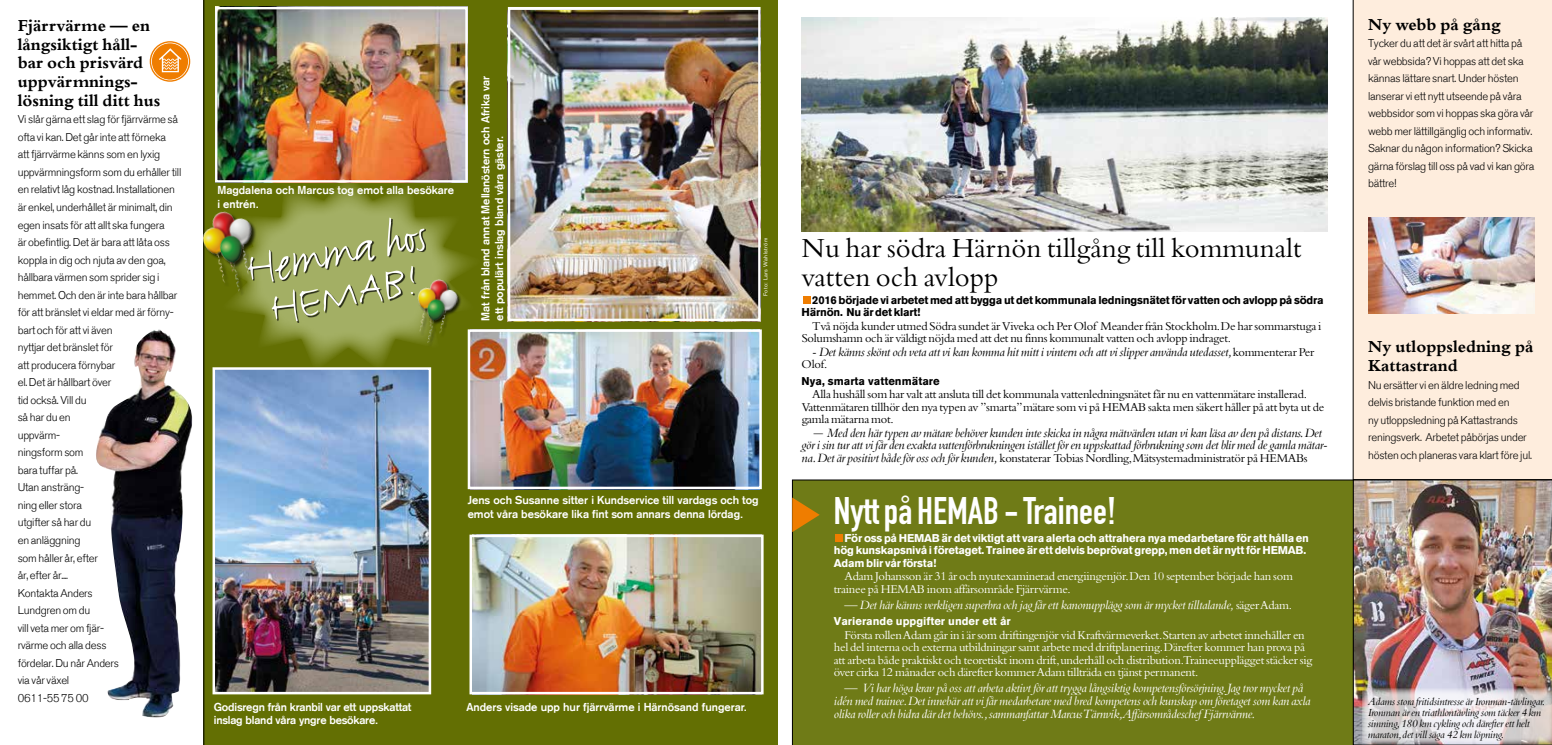
<style>
.page{position:relative;width:1552px;height:745px;background:#fff}
.page>*{position:absolute;margin:0;border:0;box-sizing:border-box;transform-origin:0 0}
.t1{font:51px "Justlefthand";color:#fff}
.t2{font:37.5px "DIN Engschrift";color:#fff}
.t3{font:28.75px/28.8px "Bembo Std";color:#000}
.t4{font:700 17.5px/18.8px "Bembo";color:#000}
.t5{font:italic 13.12px/12.5px "Bembo";letter-spacing:-.02em;color:#fff}
.t6{font:italic 13.12px/12.5px "Bembo";letter-spacing:-.02em;color:#000;text-align:center}
.t7{font:12.5px/12.5px "Bembo Std";letter-spacing:-.02em;color:#000}
.t8{font:12.5px/12.5px "Bembo Std";letter-spacing:-.02em;color:#fff}
.t9{font:300 11.25px/17.5px "Akzidenz Grotesk BE";letter-spacing:-.02em;color:#000}
.t10{font:700 11.25px/13.8px "Akzidenz Grotesk";color:#fff}
.t11{font:700 11.25px/12.5px "Akzidenz Grotesk BE";letter-spacing:-.02em;color:#fff}
.t12{font:italic 11.25px/11.2px "Bembo";letter-spacing:-.02em;color:#000}
.t13{font:700 11.25px/12.5px "Akzidenz Grotesk BE";letter-spacing:-.02em;color:#000}
.t14{font:700 11.25px "Akzidenz Grotesk BE";color:#fff}
.t15{font:700 11.25px "Akzidenz Grotesk BE";color:#000}
.t16{font:5.62px "Akzidenz Grotesk BE";letter-spacing:.06em;color:#fff}
.s1{font-family:"Bembo Std";font-style:normal;font-size:12.5px}
.s2{font-family:"Bembo";font-style:italic;font-size:13.12px}
</style>
<div class="page">
<div style="left:204px;top:0;width:574px;height:744px;background:#636f03"></div>
<svg style="left:212px;top:182px;width:259px;height:190px"></svg>
<div style="left:1353px;top:0;width:199px;height:479px;background:#feeddd"></div>
<img style="left:96px;top:329px;width:96px;height:388px">
<div style="left:792px;top:479px;width:561px;height:265px;background:#6f7b17"></div>
<svg style="left:792px;top:497px;width:28px;height:34px"></svg>
<img style="left:218px;top:10px;width:247px;height:169px">
<div style="left:215px;top:7px;width:253px;height:175px;border:2px solid #fff"></div>
<img style="left:471px;top:332px;width:288px;height:154px">
<div style="left:468px;top:329px;width:294px;height:160px;border:2px solid #fff"></div>
<img style="left:216px;top:370px;width:212px;height:321px">
<div style="left:213px;top:367px;width:218px;height:327px;border:2px solid #fff"></div>
<div style="left:249px;top:218px;width:177px;height:104px;background:#000;opacity:.75"></div>
<hr style="left:204px;top:0;width:1px;height:744px;background:#000">
<svg style="left:150px;top:41px;width:40px;height:41px"></svg>
<div style="left:803px;top:296px;width:8px;height:8px;background:#ef7d00"></div>
<img style="left:802px;top:18px;width:526px;height:213px">
<div style="left:835px;top:534px;width:8px;height:7px;background:#ef7d00"></div>
<img style="left:1353px;top:479px;width:199px;height:265px">
<svg style="left:1362px;top:688px;width:190px;height:56px"></svg>
<img style="left:1368px;top:217px;width:167px;height:96px">
<img style="left:511px;top:10px;width:247px;height:308px">
<div style="left:508px;top:7px;width:253px;height:314px;border:2px solid #fff"></div>
<img style="left:472px;top:537px;width:289px;height:154px">
<div style="left:469px;top:534px;width:295px;height:160px;border:2px solid #fff"></div>
<img style="left:203px;top:203px;width:65px;height:97px">
<img style="left:406px;top:273px;width:57px;height:77px">
<h3 class="t4" style="left:18px;top:15px;width:144px">Fjärrvärme — en långsiktigt håll&shy;bar och prisvärd uppvärmnings&shy;lösning till ditt hus</h3>
<p class="t9" style="left:18px;top:111px;width:165px">Vi slår gärna ett slag för fjärrvärme så ofta vi kan. Det går inte att förneka<br>att fjärrvärme känns som en lyxig uppvärmningsform som du erhåller till en relativt låg kostnad. Installationen är enkel, underhållet är minimalt, din egen insats för att allt ska fungera<br>är obefintlig. Det är bara att låta oss koppla in dig och njuta av den goa, hållbara värmen som sprider sig i hemmet. Och den är inte bara hållbar för att bränslet vi eldar med är förny&shy;bart och för att vi även<br>nyttjar det bränslet för<br>att producera förnybar<br>el. Det är hållbart över<br>tid också. Vill du<br>så har du en<br>uppvärm-<br>ningsform som<br>bara tuffar på.<br>Utan ansträng-<br>ning eller stora<br>utgifter så har du<br>en anläggning<br>som håller år, efter<br>år, efter år....<br>Kontakta Anders<br>Lundgren om du<br>vill veta mer om fjär-<br>rvärme och alla dess<br>fördelar. Du når Anders<br>via vår växel<br>0611-55 75 00</p>
<p class="t10" style="left:217px;top:183px;width:238px">Magdalena och Marcus tog emot alla besökare i entrén.</p>
<h1 class="t1" style="left:241px;top:241px;width:184px;rotate:-11deg">Hemma hos</h1>
<h1 class="t1" style="left:265px;top:280px;width:152px;rotate:-11deg">HEMAB!</h1>
<p class="t10" style="left:478px;top:320px;width:246px;rotate:-90deg">Mat från bland annat Mellanöstern och Afrika var ett populärt inslag bland våra gäster.</p>
<p class="t16" style="left:762px;top:296px;width:60px;rotate:-90deg">Foto: Lars Wahlström</p>
<p class="t10" style="left:468px;top:493px;width:293px">Jens och Susanne sitter i Kundservice till vardags och tog emot våra besökare lika fint som annars denna lördag.</p>
<p class="t10" style="left:214px;top:699px;width:199px">Godisregn från kranbil var ett uppskattat inslag bland våra yngre besökare.</p>
<p class="t10" style="left:466px;top:700px;width:282px">Anders visade upp hur fjärrvärme i Härnösand fungerar.</p>
<h3 class="t3" style="left:802px;top:233px;width:501px">Nu har södra Härnön tillgång till kommunalt vatten och avlopp</h3>
<p class="t13" style="left:802px;top:293px;width:524px;text-indent:11px">2016 började vi arbetet med att bygga ut det kommunala ledningsnätet för vatten och avlopp på södra<br>Härnön. Nu är det klart!</p>
<p class="t7" style="left:802px;top:319px;width:521px;text-indent:11px">Två nöjda kunder utmed Södra sundet är Viveka och Per Olof Meander från Stockholm.De har sommarstuga i<br>Solumshamn och är väldigt nöjda med att det nu finns kommunalt vatten och avlopp indraget.</p>
<p class="t6" style="left:812px;top:345px;width:504px">- Det känns skönt och veta att vi kan komma hit mitt i vintern och att vi slipper använda utedasset,<span class="s1">kommenterar Per</span></p>
<p class="t7" style="left:802px;top:357px;width:27px">Olof.</p>
<p class="t15" style="left:802px;top:374px;width:140px">Nya, smarta vattenmätare</p>
<p class="t7" style="left:802px;top:387px;width:524px;text-indent:11px">Alla hushåll som har valt att ansluta till det kommunala vattenledningsnätet får nu en vattenmätare installerad.<br>Vattenmätaren tillhör den nya typen av ”smarta” mätare som vi på HEMAB sakta men säkert håller på att byta ut de gamla mätarna mot.</p>
<p class="t6" style="left:802px;top:426px;width:527px"><span class="s1">-</span> Med den här typen av mätare behöver kunden inte skicka in några mätvärden utan vi kan läsa av den på distans.Det gör i sin tur att vi får den exakta vattenförbrukningen istället för en uppskattad förbrukning som det blir med de gamla mätar-</p>
<p class="t7" style="left:802px;top:451px;width:507px"><span class="s2">na.Det är positivt både för oss och för kunden,</span> konstaterar Tobias Nordling,Mätsystemadministratör på HEMABs</p>
<h2 class="t2" style="left:834px;top:489px;width:284px">Nytt på HEMAB - Trainee!</h2>
<p class="t11" style="left:834px;top:531px;width:477px;text-indent:11px">För oss på HEMAB är det viktigt att vara alerta och attrahera nya medarbetare för att hålla en hög kunskapsnivå i företaget. Trainee är ett delvis beprövat grepp, men det är nytt för HEMAB.<br>Adam blir vår första!</p>
<p class="t8" style="left:834px;top:569px;width:461px;text-indent:11px">Adam Johansson är 31 år och nyutexaminerad energiingenjör.Den 10 september började han som trainee på HEMAB inom affärsområde Fjärrvärme.</p>
<p class="t5" style="left:844px;top:598px;width:449px">— Det här känns verkligen superbra och jag får ett kanonupplägg som är mycket tilltalande, <span class="s1">säger Adam.</span></p>
<p class="t14" style="left:834px;top:614px;width:178px">Varierande uppgifter under ett år</p>
<p class="t8" style="left:834px;top:628px;width:480px;text-indent:11px">Första rollen Adam går in i är som driftingenjör vid Kraftvärmeverket.Starten av arbetet innehåller en hel del interna och externa utbildningar samt arbete med driftplanering.Därefter kommer han prova på att arbeta både praktiskt och teoretiskt inom drift,underhåll och distribution.Traineeupplägget stäcker sig över cirka 12 månader och därefter kommer Adam tillträda en tjänst permanent.</p>
<p class="t5" style="left:834px;top:681px;width:478px;text-indent:11px">— Vi har höga krav på oss att arbeta aktivt för att trygga långsiktig kompetensförsörjning.Jag tror mycket på idén med trainee.Det innebär att vi får medarbetare med bred kompetens och kunskap om företaget som kan axla olika roller och bidra där det behövs.,sammanfattar Marcus Tärnvik,Affärsområdeschef Fjärrvärme.</p>
<h3 class="t4" style="left:1368px;top:14px;width:134px">Ny webb på gång</h3>
<p class="t9" style="left:1368px;top:35px;width:168px">Tycker du att det är svårt att hitta på vår webbsida? Vi hoppas att det ska kännas lättare snart. Under hösten lanserar vi ett nytt utseende på våra webbsidor som vi hoppas ska göra vår webb mer lättillgänglig och informativ.<br>Saknar du någon information? Skicka gärna förslag till oss på vad vi kan göra bättre!</p>
<h3 class="t4" style="left:1368px;top:337px;width:167px">Ny utloppsledning på<br>Kattastrand</h3>
<p class="t9" style="left:1368px;top:376px;width:165px">Nu ersätter vi en äldre ledning med delvis bristande funktion med en<br>ny utloppsledning på Kattastrands reningsverk. Arbetet påbörjas under hösten och planeras vara klart före jul.</p>
<p class="t12" style="left:1368px;top:694px;width:179px">Adams stora fritidsintresse är Ironman-tävlingar.<br>Ironman är en triathlontävling som täcker 4 km simning,180 km cykling och därefter ett helt maraton,det vill säga 42 km löpning.</p>
</div>
